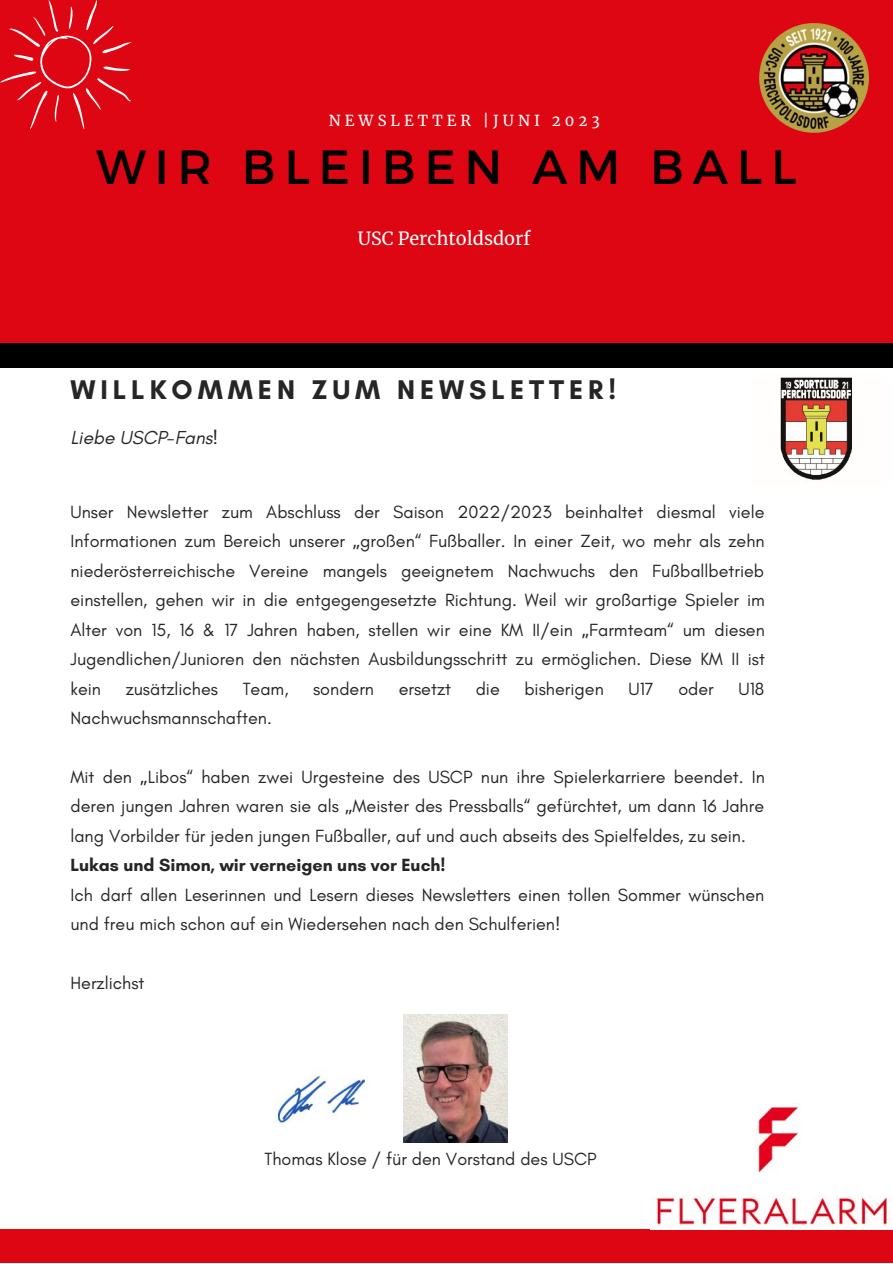
<style>
.page{position:relative;width:893px;height:1264px;background:#fff}
.page>*{position:absolute;margin:0;border:0;box-sizing:border-box;transform-origin:0 0}
.t1{font:48px "Montserrat";letter-spacing:.18em;color:#000}
.t2{font:700 27.45px "Glacial Indifference";letter-spacing:.18em;color:#262626}
.t3{font:italic 19.2px "Glacial Indifference";color:#262626}
.t4{font:18px/29.4px "Glacial Indifference";color:#262626;text-align:justify}
.t5{font:700 18px "Glacial Indifference";color:#262626}
.t6{font:18px "Merriweather";color:#fff}
.t7{font:15px "Merriweather";letter-spacing:.27em;color:#fff}
.s1{font-family:"Noto Sans"}
</style>
<div class="page">
<div style="left:0;top:0;width:892px;height:351px;background:#df0613"></div>
<div style="left:0;top:343px;width:892px;height:25px;background:#000"></div>
<div style="left:0;top:1229px;width:892px;height:33px;background:#df0613"></div>
<img style="left:759px;top:23px;width:110px;height:110px">
<img style="left:780px;top:377px;width:72px;height:103px">
<img style="left:656px;top:1103px;width:234px;height:125px">
<img style="left:274px;top:1073px;width:92px;height:50px">
<img style="left:403px;top:1014px;width:104px;height:128px">
<svg style="left:0;top:0;width:132px;height:129px"></svg>
<p class="t7" style="left:329px;top:111px;width:272px">NEWSLETTER |JUNI 2023</p>
<p class="t1" style="left:96px;top:136px;width:702px">WIR BLEIBEN AM BALL</p>
<p class="t6" style="left:358px;top:228px;width:174px">USC Perchtoldsdorf</p>
<p class="t2" style="left:70px;top:372px;width:547px">WILLKOMMEN ZUM NEWSLETTER!</p>
<p class="t3" style="left:70px;top:425px;width:149px">Liebe USCP-Fans!</p>
<p class="t4" style="left:70px;top:497px;width:696px">Unser Newsletter zum Abschluss der Saison 2022/2023 beinhaltet diesmal viele Informationen zum Bereich unserer <span class="s1">„</span>großen“ Fußballer. In einer Zeit, wo mehr als zehn niederösterreichische Vereine mangels geeignetem Nachwuchs den Fußballbetrieb einstellen, gehen wir in die entgegengesetzte Richtung. Weil wir großartige Spieler im Alter von 15, 16 &amp; 17 Jahren haben, stellen wir eine KM II/ein <span class="s1">„</span>Farmteam“ um diesen Jugendlichen/Junioren den nächsten Ausbildungsschritt zu ermöglichen. Diese KM II ist kein</p>
<p class="t4" style="left:126px;top:673px;width:94px">zusätzliches</p>
<p class="t4" style="left:243px;top:673px;width:47px">Team,</p>
<p class="t4" style="left:313px;top:673px;width:62px">sondern</p>
<p class="t4" style="left:398px;top:673px;width:54px">ersetzt</p>
<p class="t4" style="left:475px;top:673px;width:26px">die</p>
<p class="t4" style="left:524px;top:673px;width:81px">bisherigen</p>
<p class="t4" style="left:628px;top:673px;width:27px">U17</p>
<p class="t4" style="left:678px;top:673px;width:37px">oder</p>
<p class="t4" style="left:738px;top:673px;width:27px">U18</p>
<p class="t4" style="left:70px;top:703px;width:203px">Nachwuchsmannschaften.</p>
<p class="t4" style="left:70px;top:761px;width:696px">Mit den <span class="s1">„</span>Libos“ haben zwei Urgesteine des USCP nun ihre Spielerkarriere beendet. In deren jungen Jahren waren sie als <span class="s1">„</span>Meister des Pressballs“ gefürchtet, um dann 16 Jahre lang Vorbilder für jeden jungen Fußballer, auf und auch abseits des Spielfeldes, zu sein.</p>
<p class="t5" style="left:70px;top:854px;width:376px">Lukas und Simon, wir verneigen uns vor Euch!</p>
<p class="t4" style="left:70px;top:879px;width:695px">Ich darf allen Leserinnen und Lesern dieses Newsletters einen tollen Sommer wünschen und freu mich schon auf ein Wiedersehen nach den Schulferien!</p>
<p class="t4" style="left:70px;top:967px;width:75px">Herzlichst</p>
<p class="t4" style="left:264px;top:1144px;width:333px">Thomas Klose / für den Vorstand des USCP</p>
</div>
